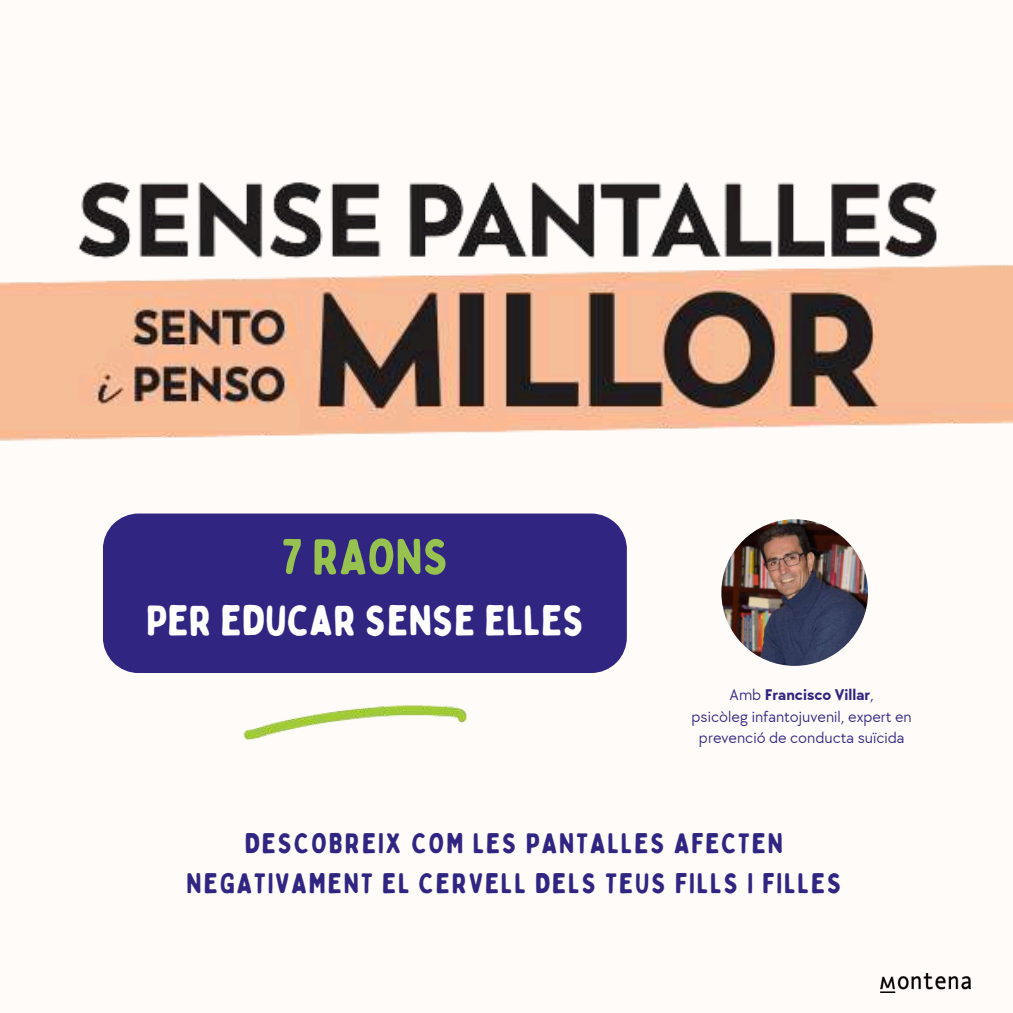
<style>
.page{position:relative;width:1013px;height:1013px;background:#fff}
.page>*{position:absolute;margin:0;border:0;box-sizing:border-box;transform-origin:0 0}
.t1{font:50px "Bobby Jones Soft";color:#98c24f}
.t2{font:42.5px "Bobby Jones Soft";color:#fefefe}
.t3{font:28.25px/39.4px "Bobby Jones Soft";letter-spacing:.06em;color:#302682;text-align:center}
.t4{font:16px/21.5px "TT Chocolates";color:#302682;text-align:center}
.s1{font-weight:700}
</style>
<div class="page">
<div style="left:0;top:0;width:1012px;height:1012px;background:#fffbf8"></div>
<img style="left:0;top:182px;width:1012px;height:339px">
<img style="left:880px;top:973px;width:90px;height:19px">
<img style="left:243px;top:705px;width:224px;height:35px">
<div style="left:103px;top:513px;width:524px;height:160px;background:#302682"></div>
<img style="left:721px;top:519px;width:147px;height:147px;border-radius:50%">
<h1 class="t1" style="left:282px;top:526px;width:168px">7 RAONS</h1>
<h2 class="t2" style="left:146px;top:594px;width:440px">PER EDUCAR SENSE ELLES</h2>
<p class="t4" style="left:691px;top:684px;width:222px">Amb <span class="s1">Francisco Villar</span>,<br>psicòleg infantojuvenil, expert en prevenció de conducta suïcida</p>
<h3 class="t3" style="left:187px;top:824px;width:656px">DESCOBREIX COM LES PANTALLES AFECTEN<br>NEGATIVAMENT EL CERVELL DELS TEUS FILLS I FILLES</h3>
</div>
